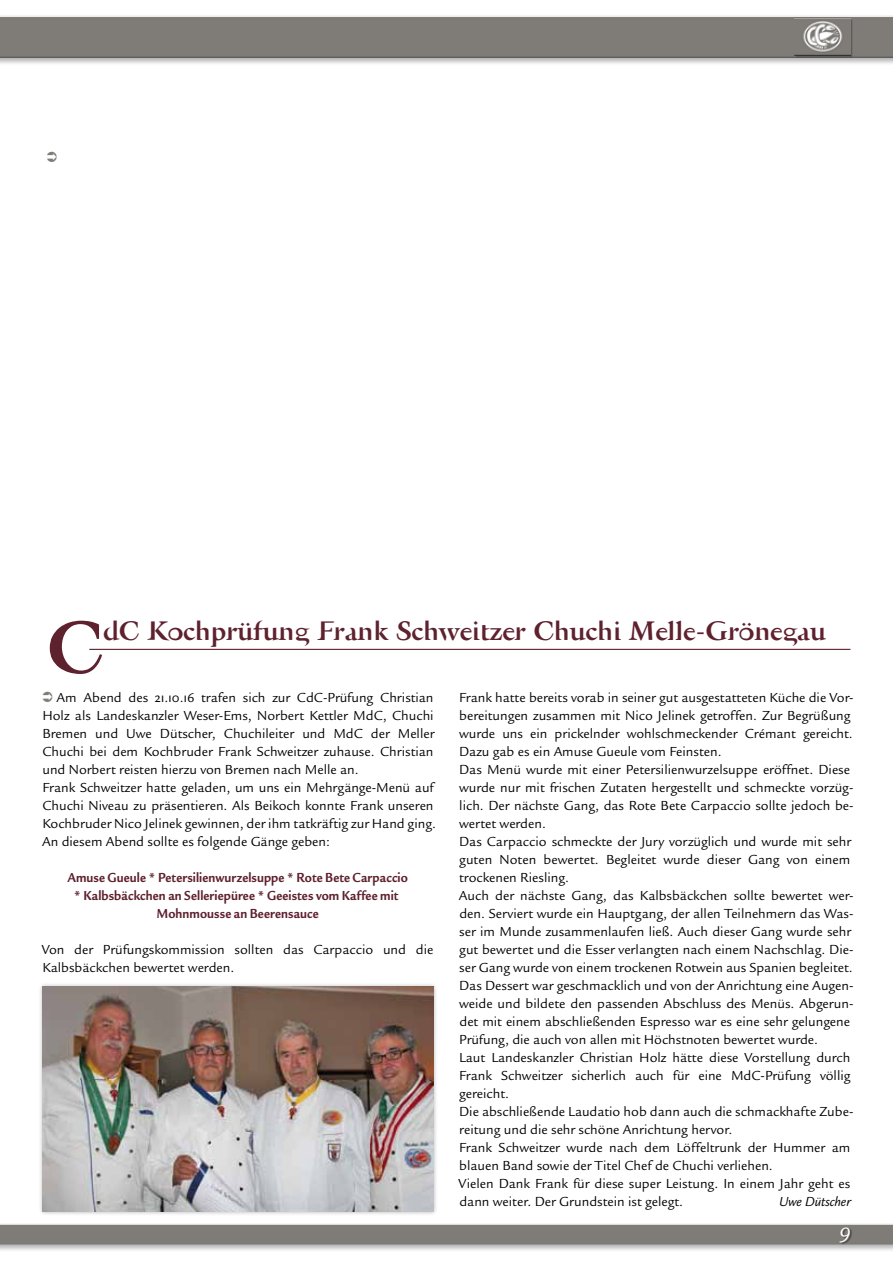
<style>
.page{position:relative;width:893px;height:1263px;background:#fff}
.page>*{position:absolute;margin:0;border:0;box-sizing:border-box;transform-origin:0 0}
.t1{font:700 74.7px "AF Retrospecta";color:#5e212e}
.t2{font:700 27px "AF Retrospecta";letter-spacing:-.01em;color:#5e212e}
.t3{font:italic 22.5px "Legacy San ITC";color:#fff}
.t4{font:14.25px/18px "Legacy San ITC Book OS";color:#000}
.t5{font:700 14.25px/18px "Legacy San ITC";letter-spacing:.01em;color:#5e212e;text-align:center;scale:.9 1}
.t6{font:italic 14.25px "Legacy San ITC";color:#000}
</style>
<div class="page">
<img style="left:0;top:15px;width:893px;height:49px">
<div style="left:0;top:1225px;width:893px;height:27px;background:#000;opacity:.3"></div>
<div style="left:795px;top:19px;width:57px;height:39px;background:#000;opacity:.3"></div>
<img style="left:795px;top:15px;width:55px;height:49px">
<div style="left:840px;top:1228px;width:12px;height:16px;background:#000;opacity:.4"></div>
<hr style="left:89px;top:649px;width:761px;height:1px;background:#5e212e">
<div style="left:38px;top:982px;width:401px;height:234px;background:#000;opacity:.3"></div>
<img style="left:43px;top:987px;width:391px;height:225px">
<h1 class="t1" style="left:46px;top:598px;width:58px">C</h1>
<h2 class="t2" style="left:103px;top:613px;width:725px">dC Kochprüfung Frank Schweitzer Chuchi Melle-Grönegau</h2>
<p class="t4" style="left:42px;top:689px;width:395px;text-indent:15px">Am Abend des 21.10.16 trafen sich zur CdC-Prüfung Christian Holz als Landeskanzler Weser-Ems, Norbert Kettler MdC, Chuchi Bremen und Uwe Dütscher, Chuchileiter und MdC der Meller Chuchi bei dem Kochbruder Frank Schweitzer zuhause. Christian und Norbert reisten hierzu von Bremen nach Melle an.<br>Frank Schweitzer hatte geladen, um uns ein Mehrgänge-Menü auf Chuchi Niveau zu präsentieren. Als Beikoch konnte Frank unseren Kochbruder Nico Jelinek gewinnen, der ihm tatkräftig zur Hand ging.<br>An diesem Abend sollte es folgende Gänge geben:</p>
<p class="t5" style="left:67px;top:869px;width:380px">Amuse Gueule * Petersilienwurzelsuppe * Rote Bete Carpaccio * Kalbsbäckchen an Selleriepüree * Geeistes vom Kaffee mit<br>Mohnmousse an Beerensauce</p>
<p class="t4" style="left:42px;top:941px;width:393px">Von der Prüfungskommission sollten das Carpaccio und die<br>Kalbsbäckchen bewertet werden.</p>
<p class="t4" style="left:459px;top:689px;width:396px">Frank hatte bereits vorab in seiner gut ausgestatteten Küche die Vor&shy;bereitungen zusammen mit Nico Jelinek getroffen. Zur Begrüßung wurde uns ein prickelnder wohlschmeckender Crémant gereicht.<br>Dazu gab es ein Amuse Gueule vom Feinsten.<br>Das Menü wurde mit einer Petersilienwurzelsuppe eröffnet. Diese wurde nur mit frischen Zutaten hergestellt und schmeckte vorzüg&shy;lich. Der nächste Gang, das Rote Bete Carpaccio sollte jedoch be&shy;wertet werden.<br>Das Carpaccio schmeckte der Jury vorzüglich und wurde mit sehr guten Noten bewertet. Begleitet wurde dieser Gang von einem trockenen Riesling.<br>Auch der nächste Gang, das Kalbsbäckchen sollte bewertet wer&shy;den. Serviert wurde ein Hauptgang, der allen Teilnehmern das Was&shy;ser im Munde zusammenlaufen ließ. Auch dieser Gang wurde sehr gut bewertet und die Esser verlangten nach einem Nachschlag. Die&shy;ser Gang wurde von einem trockenen Rotwein aus Spanien begleitet.<br>Das Dessert war geschmacklich und von der Anrichtung eine Augen&shy;weide und bildete den passenden Abschluss des Menüs. Abgerun&shy;det mit einem abschließenden Espresso war es eine sehr gelungene Prüfung, die auch von allen mit Höchstnoten bewertet wurde.<br>Laut Landeskanzler Christian Holz hätte diese Vorstellung durch Frank Schweitzer sicherlich auch für eine MdC-Prüfung völlig gereicht.<br>Die abschließende Laudatio hob dann auch die schmackhafte Zube&shy;reitung und die sehr schöne Anrichtung hervor.<br>Frank Schweitzer wurde nach dem Löffeltrunk der Hummer am blauen Band sowie der Titel Chef de Chuchi verliehen.<br>Vielen Dank Frank für diese super Leistung. In einem Jahr geht es dann weiter. Der Grundstein ist gelegt.</p>
<p class="t6" style="left:779px;top:1194px;width:73px">Uwe Dütscher</p>
<h3 class="t3" style="left:839px;top:1223px;width:13px">9</h3>
</div>
